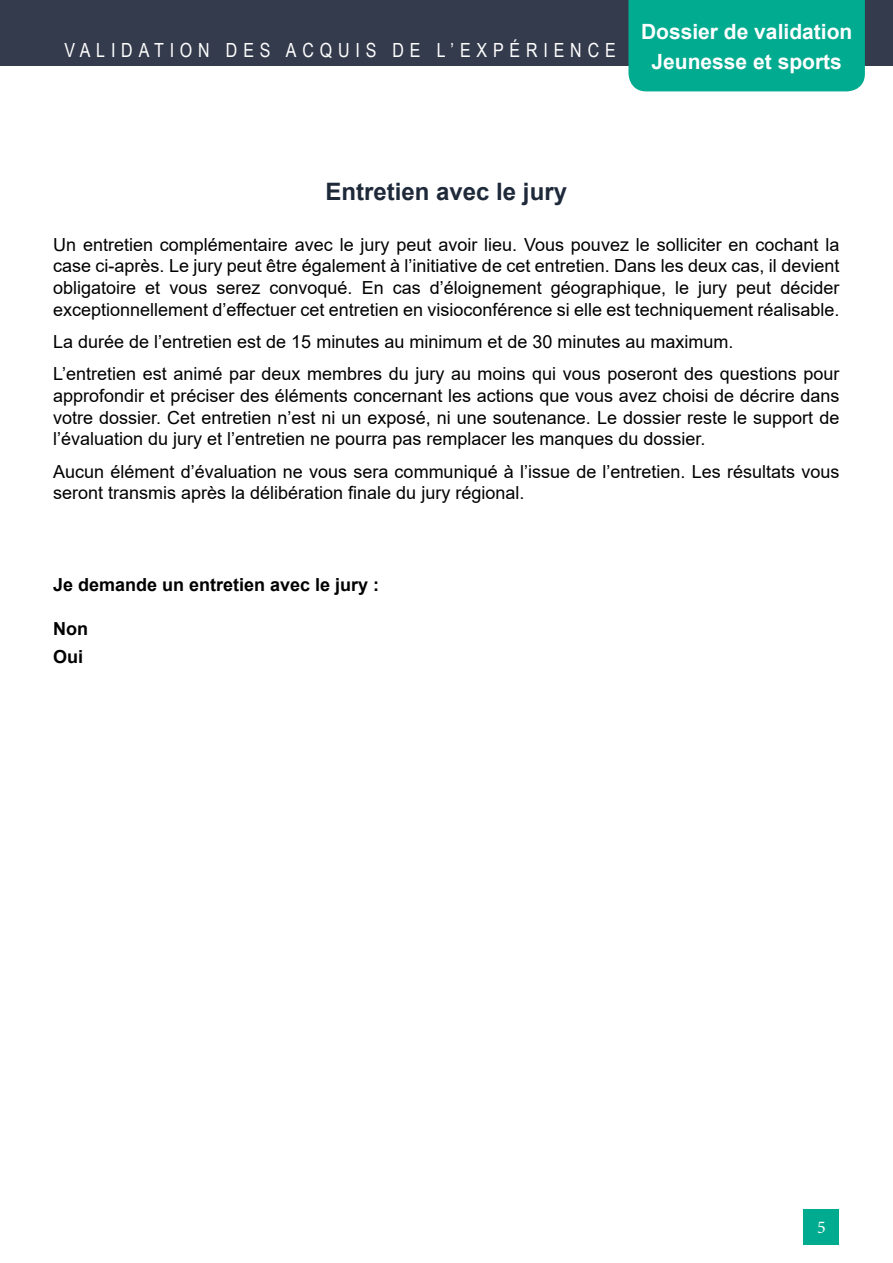
<style>
.page{position:relative;width:893px;height:1263px;background:#fff}
.page>*{position:absolute;margin:0;border:0;box-sizing:border-box;transform-origin:0 0}
.t1{font:700 24px "Arial";color:#1e293a}
.t2{font:700 21px/30.6px "Arial";color:#fff;text-align:center}
.t3{font:19.5px "Arial Narrow";letter-spacing:.3em;color:#fff}
.t4{font:18px/21.6px "Arial";color:#000;text-align:justify}
.t5{font:700 18px/28.8px "Arial";color:#000}
.t6{font:18px "Minion Pro";color:#fff}
</style>
<div class="page">
<div style="left:0;top:0;width:893px;height:65px;background:#343b4c"></div>
<div style="left:628px;top:0;width:237px;height:91px;background:#00ab90"></div>
<div style="left:804px;top:1209px;width:35px;height:35px;background:#00ab90"></div>
<p class="t3" style="left:64px;top:36px;width:553px">VALIDATION DES ACQUIS DE L’EXPÉRIENCE</p>
<p class="t2" style="left:641px;top:16px;width:213px">Dossier de validation<br>Jeunesse et sports</p>
<h1 class="t1" style="left:326px;top:175px;width:243px">Entretien avec le jury</h1>
<p class="t4" style="left:53px;top:233px;width:788px">Un entretien complémentaire avec le jury peut avoir lieu. Vous pouvez le solliciter en cochant la case ci-après. Le jury peut être également à l’initiative de cet entretien. Dans les deux cas, il devient obligatoire et vous serez convoqué. En cas d’éloignement géographique, le jury peut décider exceptionnellement d’effectuer cet entretien en visioconférence si elle est techniquement réalisable.</p>
<p class="t4" style="left:53px;top:325px;width:788px;line-height:32.4px">La durée de l’entretien est de 15 minutes au minimum et de 30 minutes au maximum.<br>L’entretien est animé par deux membres du jury au moins qui vous poseront des questions pour</p>
<p class="t4" style="left:53px;top:385px;width:788px">approfondir et préciser des éléments concernant les actions que vous avez choisi de décrire dans votre dossier. Cet entretien n’est ni un exposé, ni une soutenance. Le dossier reste le support de l’évaluation du jury et l’entretien ne pourra pas remplacer les manques du dossier.</p>
<p class="t4" style="left:53px;top:460px;width:788px">Aucun élément d’évaluation ne vous sera communiqué à l’issue de l’entretien. Les résultats vous seront transmis après la délibération finale du jury régional.</p>
<p class="t5" style="left:53px;top:571px;width:328px">Je demande un entretien avec le jury :</p>
<p class="t5" style="left:53px;top:614px;width:36px">Non<br>Oui</p>
<p class="t6" style="left:817px;top:1215px;width:10px">5</p>
</div>
